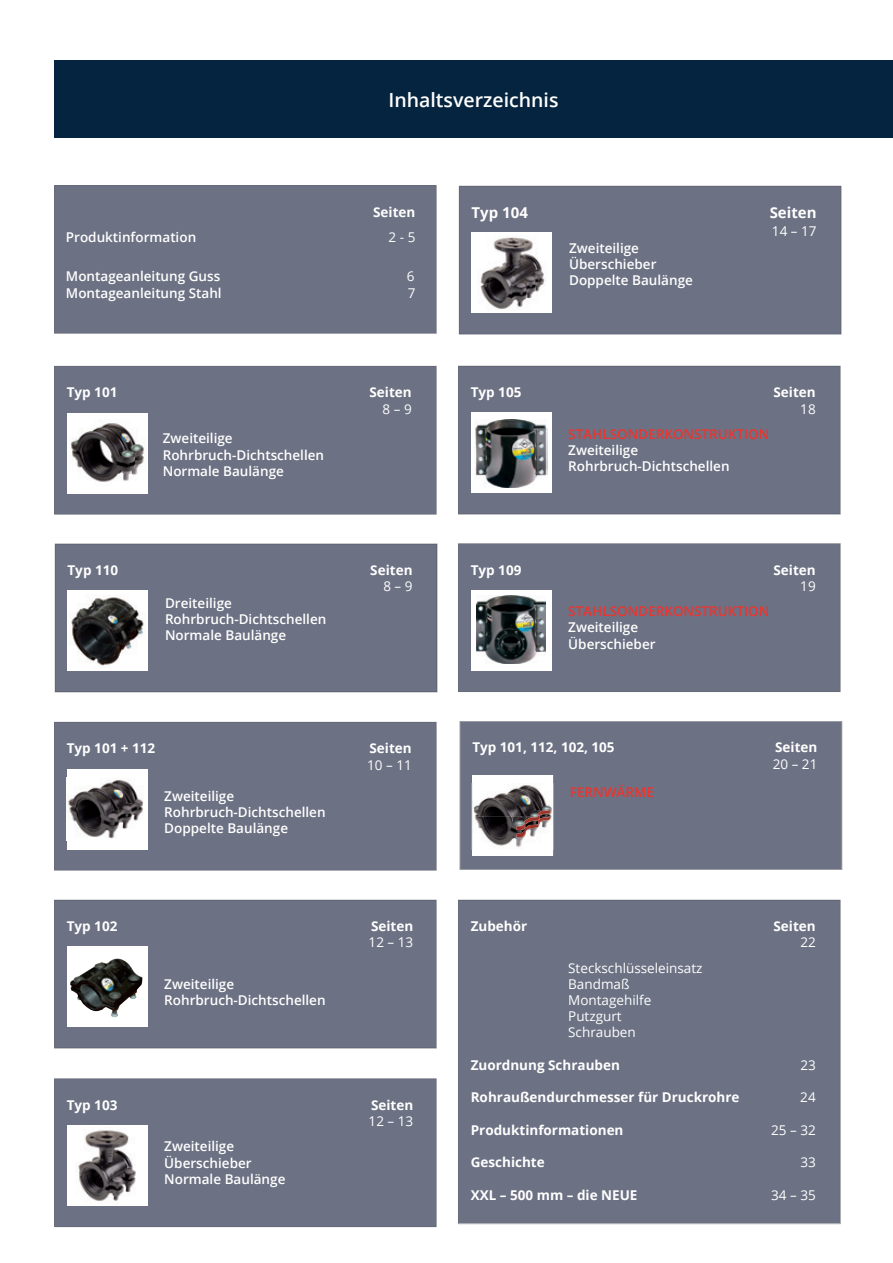
<style>
.page{position:relative;width:893px;height:1263px;background:#fff}
.page>*{position:absolute;margin:0;border:0;box-sizing:border-box;transform-origin:0 0}
.t1{font:600 19.5px "Open Sans";color:#fff}
.t2{font:700 15px "Open Sans";color:#fff}
.t3{font:600 13.5px/16.2px "Open Sans";color:#fff}
.t4{font:700 13.5px "Open Sans";color:#fff}
.t5{font:13.5px/16.2px "Open Sans";color:#fff}
.t6{font:600 13.5px "Open Sans";color:#ee342e}
</style>
<div class="page">
<div style="left:54px;top:1079px;width:382px;height:148px;background:#6c7183"></div>
<div style="left:54px;top:185px;width:382px;height:148px;background:#6c7183"></div>
<div style="left:54px;top:366px;width:382px;height:148px;background:#6c7183"></div>
<div style="left:54px;top:722px;width:382px;height:148px;background:#6c7183"></div>
<div style="left:54px;top:900px;width:382px;height:148px;background:#6c7183"></div>
<div style="left:459px;top:186px;width:382px;height:148px;background:#6c7183"></div>
<div style="left:458px;top:366px;width:382px;height:148px;background:#6c7183"></div>
<div style="left:458px;top:544px;width:382px;height:148px;background:#6c7183"></div>
<div style="left:458px;top:900px;width:382px;height:324px;background:#6c7183"></div>
<div style="left:471px;top:412px;width:80px;height:81px;background:#fff"></div>
<img style="left:475px;top:420px;width:73px;height:68px">
<div style="left:471px;top:590px;width:80px;height:81px;background:#fff"></div>
<img style="left:476px;top:596px;width:69px;height:68px">
<div style="left:67px;top:413px;width:81px;height:80px;background:#fff"></div>
<img style="left:71px;top:423px;width:73px;height:59px">
<div style="left:67px;top:769px;width:81px;height:80px;background:#fff"></div>
<img style="left:68px;top:778px;width:75px;height:61px">
<div style="left:67px;top:946px;width:81px;height:81px;background:#fff"></div>
<img style="left:70px;top:958px;width:73px;height:59px">
<div style="left:67px;top:1125px;width:81px;height:81px;background:#fff"></div>
<img style="left:78px;top:1130px;width:58px;height:74px">
<div style="left:472px;top:232px;width:80px;height:81px;background:#fff"></div>
<img style="left:480px;top:237px;width:66px;height:72px">
<div style="left:54px;top:60px;width:839px;height:77px;background:#05243f"></div>
<div style="left:460px;top:721px;width:382px;height:148px;background:#6c7183"></div>
<div style="left:472px;top:775px;width:81px;height:81px;background:#fff"></div>
<img style="left:471px;top:783px;width:83px;height:66px">
<img style="left:472px;top:783px;width:81px;height:66px">
<img style="left:516px;top:809px;width:35px;height:21px">
<img style="left:516px;top:816px;width:34px;height:21px">
<div style="left:55px;top:544px;width:382px;height:148px;background:#6c7183"></div>
<div style="left:68px;top:590px;width:80px;height:81px;background:#fff"></div>
<img style="left:70px;top:597px;width:74px;height:69px">
<h1 class="t1" style="left:388px;top:87px;width:172px">Inhaltsverzeichnis</h1>
<p class="t4" style="left:373px;top:202px;width:44px">Seiten</p>
<p class="t3" style="left:66px;top:228px;width:132px">Produktinformation</p>
<p class="t5" style="left:389px;top:228px;width:28px">2 - 5</p>
<p class="t3" style="left:66px;top:268px;width:156px">Montageanleitung Guss</p>
<p class="t5" style="left:407px;top:268px;width:9px">6</p>
<p class="t3" style="left:66px;top:284px;width:157px">Montageanleitung Stahl</p>
<p class="t5" style="left:408px;top:284px;width:9px">7</p>
<p class="t4" style="left:67px;top:383px;width:52px">Typ 101</p>
<p class="t4" style="left:370px;top:383px;width:44px">Seiten</p>
<p class="t5" style="left:383px;top:400px;width:31px">8 – 9</p>
<p class="t3" style="left:163px;top:430px;width:163px">Zweiteilige<br>Rohrbruch-Dichtschellen<br>Normale Baulänge</p>
<p class="t4" style="left:68px;top:561px;width:52px">Typ 110</p>
<p class="t4" style="left:370px;top:561px;width:44px">Seiten</p>
<p class="t5" style="left:383px;top:578px;width:31px">8 – 9</p>
<p class="t3" style="left:165px;top:594px;width:163px">Dreiteilige<br>Rohrbruch-Dichtschellen<br>Normale Baulänge</p>
<p class="t4" style="left:67px;top:739px;width:90px">Typ 101 + 112</p>
<p class="t4" style="left:370px;top:739px;width:44px">Seiten</p>
<p class="t5" style="left:367px;top:756px;width:46px">10 – 11</p>
<p class="t3" style="left:164px;top:787px;width:163px">Zweiteilige<br>Rohrbruch-Dichtschellen<br>Doppelte Baulänge</p>
<p class="t4" style="left:67px;top:917px;width:52px">Typ 102</p>
<p class="t4" style="left:371px;top:917px;width:44px">Seiten</p>
<p class="t5" style="left:369px;top:934px;width:46px">12 – 13</p>
<p class="t3" style="left:164px;top:975px;width:163px">Zweiteilige<br>Rohrbruch-Dichtschellen</p>
<p class="t4" style="left:67px;top:1095px;width:52px">Typ 103</p>
<p class="t4" style="left:371px;top:1095px;width:44px">Seiten</p>
<p class="t5" style="left:369px;top:1113px;width:46px">12 – 13</p>
<p class="t3" style="left:164px;top:1138px;width:123px">Zweiteilige<br>Überschieber<br>Normale Baulänge</p>
<p class="t2" style="left:472px;top:202px;width:58px">Typ 104</p>
<p class="t2" style="left:770px;top:202px;width:48px">Seiten</p>
<p class="t5" style="left:772px;top:223px;width:46px">14 – 17</p>
<p class="t3" style="left:569px;top:239px;width:125px">Zweiteilige<br>Überschieber<br>Doppelte Baulänge</p>
<p class="t4" style="left:471px;top:383px;width:52px">Typ 105</p>
<p class="t4" style="left:773px;top:383px;width:44px">Seiten</p>
<p class="t5" style="left:800px;top:400px;width:17px">18</p>
<p class="t6" style="left:568px;top:425px;width:203px">STAHLSONDERKONSTRUKTION</p>
<p class="t3" style="left:568px;top:442px;width:163px">Zweiteilige<br>Rohrbruch-Dichtschellen</p>
<p class="t4" style="left:471px;top:560px;width:52px">Typ 109</p>
<p class="t4" style="left:773px;top:560px;width:44px">Seiten</p>
<p class="t5" style="left:800px;top:578px;width:17px">19</p>
<p class="t6" style="left:568px;top:602px;width:203px">STAHLSONDERKONSTRUKTION</p>
<p class="t3" style="left:568px;top:619px;width:89px">Zweiteilige<br>Überschieber</p>
<p class="t4" style="left:472px;top:738px;width:144px">Typ 101, 112, 102, 105</p>
<p class="t4" style="left:775px;top:738px;width:44px">Seiten</p>
<p class="t5" style="left:773px;top:755px;width:46px">20 – 21</p>
<p class="t6" style="left:570px;top:783px;width:86px">FERNWÄRME</p>
<p class="t4" style="left:471px;top:917px;width:58px">Zubehör</p>
<p class="t4" style="left:773px;top:917px;width:44px">Seiten</p>
<p class="t5" style="left:800px;top:934px;width:17px">22</p>
<p class="t5" style="left:568px;top:959px;width:136px">Steckschlüsseleinsatz<br>Bandmaß<br>Montagehilfe<br>Putzgurt<br>Schrauben</p>
<p class="t4" style="left:471px;top:1055px;width:151px">Zuordnung Schrauben</p>
<p class="t5" style="left:800px;top:1056px;width:17px">23</p>
<p class="t4" style="left:471px;top:1088px;width:270px">Rohraußendurchmesser für Druckrohre</p>
<p class="t5" style="left:800px;top:1089px;width:17px">24</p>
<p class="t4" style="left:471px;top:1120px;width:154px">Produktinformationen</p>
<p class="t5" style="left:771px;top:1121px;width:46px">25 – 32</p>
<p class="t4" style="left:471px;top:1153px;width:76px">Geschichte</p>
<p class="t5" style="left:800px;top:1154px;width:17px">33</p>
<p class="t4" style="left:471px;top:1185px;width:168px">XXL – 500 mm – die NEUE</p>
<p class="t5" style="left:771px;top:1186px;width:46px">34 – 35</p>
</div>
